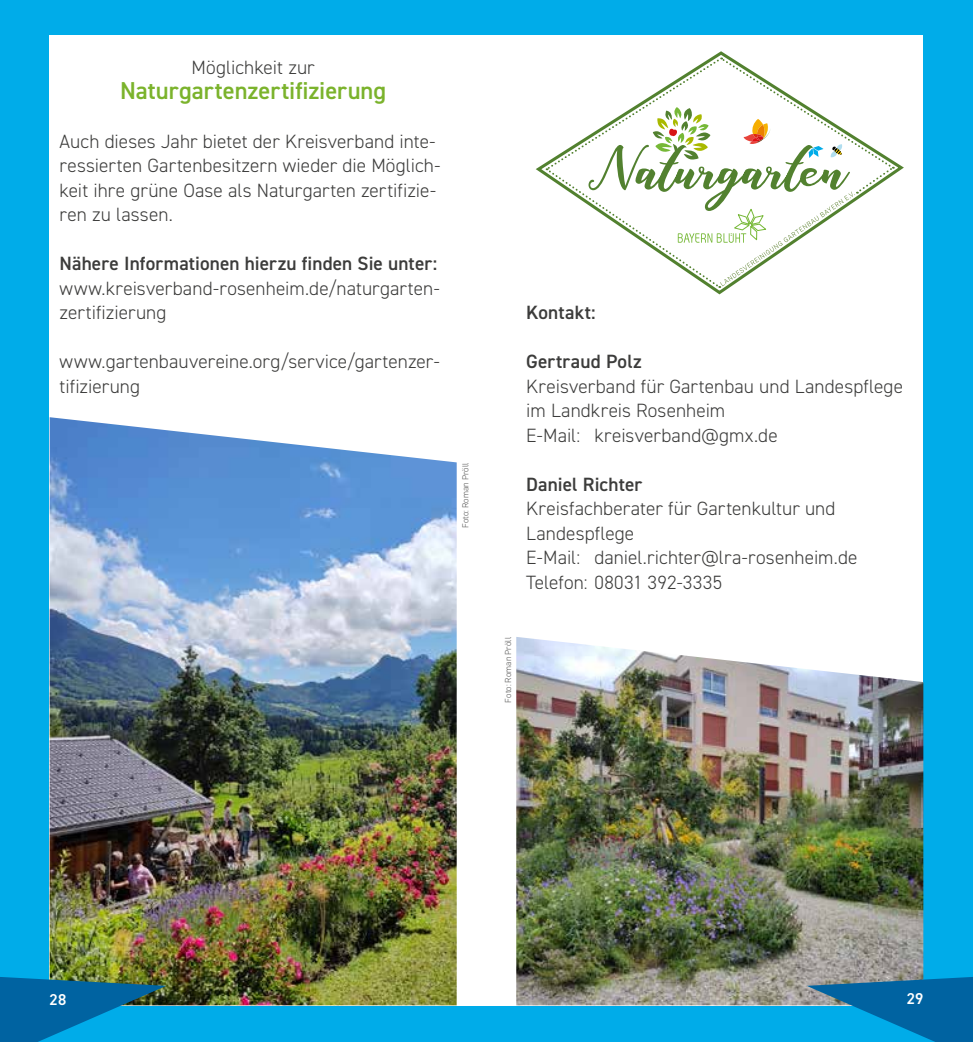
<style>
.page{position:relative;width:973px;height:1042px;background:#fff}
.page>*{position:absolute;margin:0;border:0;box-sizing:border-box;transform-origin:0 0}
.t1{font:600 24.5px "DIN2014";color:#7bb32c}
.t2{font:300 19.25px/24.5px "DIN2014";letter-spacing:.005em;color:#3c3c3b}
.t3{font:600 19.25px "DIN2014";letter-spacing:.005em;color:#3c3c3b}
.t4{font:600 15.75px "DIN2014";color:#fff}
.t5{font:300 8.75px "DIN2014";letter-spacing:.005em;color:#575756}
</style>
<div class="page">
<div style="left:0;top:0;width:972px;height:1042px;background:#00ace9"></div>
<div style="left:50px;top:35px;width:873px;height:970px;background:#fff"></div>
<img style="left:50px;top:417px;width:406px;height:588px">
<img style="left:516px;top:637px;width:407px;height:368px">
<svg style="left:545px;top:57px;width:348px;height:231px"></svg>
<svg style="left:806px;top:977px;width:166px;height:65px"></svg>
<svg style="left:0;top:977px;width:166px;height:65px"></svg>
<p class="t2" style="left:191px;top:55px;width:125px">Möglichkeit zur</p>
<p class="t1" style="left:120px;top:74px;width:268px">Naturgartenzertifizierung</p>
<p class="t2" style="left:60px;top:129px;width:382px">Auch dieses Jahr bietet der Kreisverband inte&shy;ressierten Gartenbesitzern wieder die Möglich&shy;keit ihre grüne Oase als Naturgarten zertifizie&shy;ren zu lassen.</p>
<p class="t3" style="left:60px;top:251px;width:379px">Nähere Informationen hierzu finden Sie unter:</p>
<p class="t2" style="left:60px;top:276px;width:381px">www.kreisverband-rosenheim.de/naturgarten&shy;zertifizierung</p>
<p class="t2" style="left:60px;top:349px;width:382px">www.gartenbauvereine.org/service/gartenzer&shy;tifizierung</p>
<p class="t5" style="left:460px;top:528px;width:67px;rotate:-90deg">Foto: Roman Pröll</p>
<p class="t3" style="left:526px;top:300px;width:71px">Kontakt:</p>
<p class="t3" style="left:526px;top:349px;width:117px">Gertraud Polz</p>
<p class="t2" style="left:526px;top:374px;width:378px">Kreisverband für Gartenbau und Landespflege im Landkreis Rosenheim<br>E-Mail: kreisverband@gmx.de</p>
<p class="t3" style="left:526px;top:471px;width:117px">Daniel Richter</p>
<p class="t2" style="left:526px;top:496px;width:333px">Kreisfachberater für Gartenkultur und<br>Landespflege<br>E-Mail: daniel.richter@lra-rosenheim.de<br>Telefon: 08031 392-3335</p>
<p class="t5" style="left:503px;top:702px;width:67px;rotate:-90deg">Foto: Roman Pröll</p>
<p class="t4" style="left:50px;top:989px;width:18px">28</p>
<p class="t4" style="left:906px;top:988px;width:18px">29</p>
</div>
